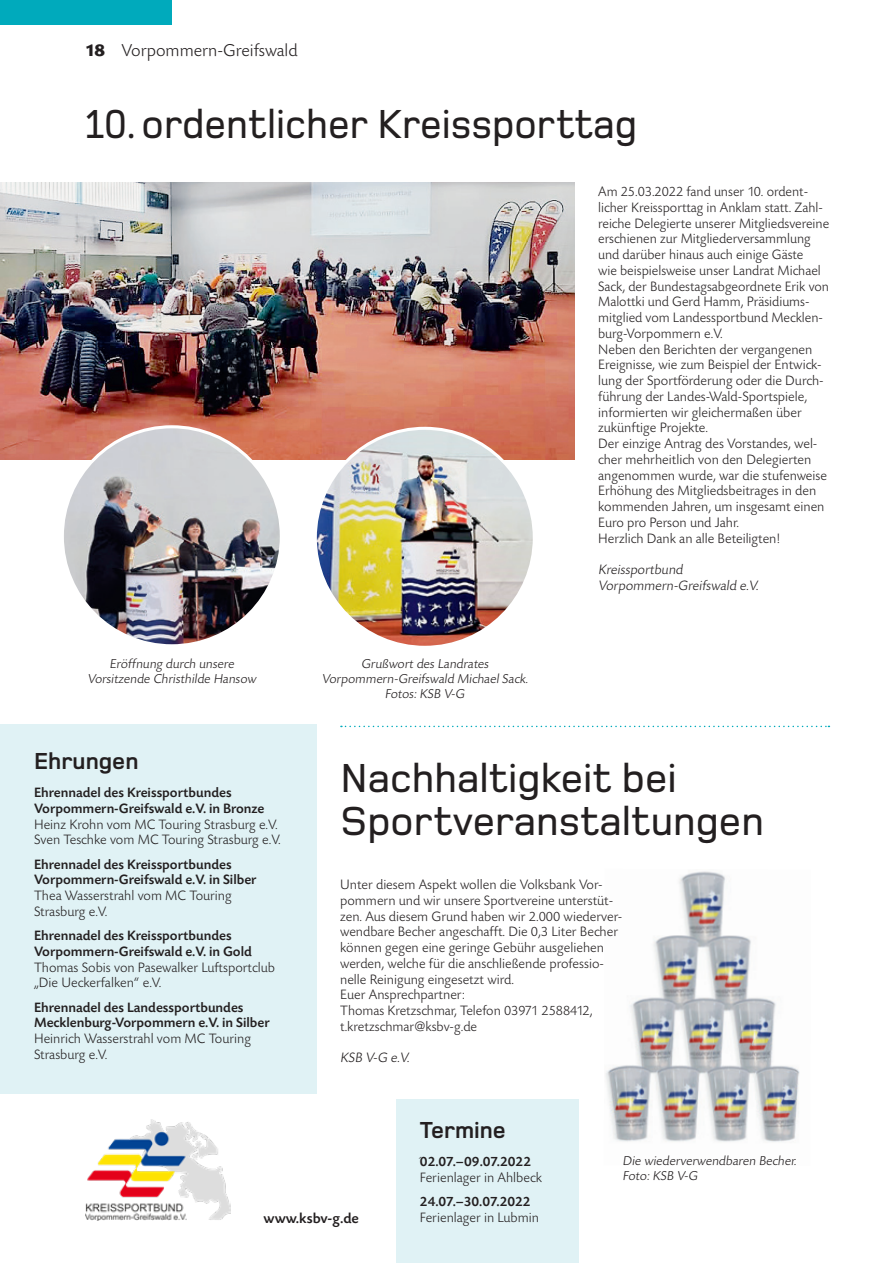
<style>
.page{position:relative;width:893px;height:1263px;background:#fff}
.page>*{position:absolute;margin:0;border:0;box-sizing:border-box;transform-origin:0 0}
.t1{font:500 42px/43.5px "Foundry Monoline";color:#231f20}
.t2{font:500 42px "Foundry Monoline";color:#231f20;scale:.96 1}
.t3{font:700 24px "Foundry Monoline";color:#231f20}
.t4{font:300 18px "Today SB";color:#231f20}
.t5{font:500 15px "Today SB";color:#231f20}
.t6{font:300 14.25px/15.8px "Today SB";color:#231f20}
.t7{font:500 14.25px/15.8px "Today SB";color:#231f20}
.t8{font:300 13.5px/15px "Today SB";color:#231f20;text-align:center}
.s1{font-weight:700}
.s2{font-size:13.5px;color:#4b4c4d}
.s3{font-weight:500}
</style>
<div class="page">
<img style="left:605px;top:871px;width:195px;height:271px">
<div style="left:0;top:0;width:171px;height:24px;background:#00aabc"></div>
<img style="left:85px;top:1119px;width:145px;height:101px">
<img style="left:0;top:183px;width:574px;height:276px">
<div style="left:0;top:724px;width:316px;height:370px;background:#e0f2f5"></div>
<div style="left:396px;top:1099px;width:183px;height:164px;background:#e0f2f5"></div>
<svg style="left:341px;top:726px;width:488px;height:1px"></svg>
<img style="left:62px;top:427px;width:219px;height:219px;border-radius:109px">
<img style="left:315px;top:428px;width:219px;height:219px;border-radius:109px">
<p class="t4" style="left:85px;top:41px;width:214px"><span class="s1">18</span> Vorpommern-Greifswald</p>
<h1 class="t2" style="left:85px;top:100px;width:577px">10. ordentlicher Kreissporttag</h1>
<p class="t8" style="left:87px;top:657px;width:172px">Eröffnung durch unsere<br>Vorsitzende Christhilde Hansow</p>
<p class="t8" style="left:322px;top:657px;width:210px">Grußwort des Landrates<br>Vorpommern-Greifswald Michael Sack.<br>Fotos: KSB V-G</p>
<p class="t6" style="left:598px;top:184px;width:233px">Am 25.03.2022 fand unser 10. ordent&shy;licher Kreissporttag in Anklam statt. Zahl&shy;reiche Delegierte unserer Mitgliedsvereine erschienen zur Mitgliederversammlung und darüber hinaus auch einige Gäste<br>wie beispielsweise unser Landrat Michael Sack, der Bundestagsabgeordnete Erik von Malottki und Gerd Hamm, Präsidiums&shy;mitglied vom Landessportbund Mecklen&shy;burg-Vorpommern e.V.<br>Neben den Berichten der vergangenen Ereignisse, wie zum Beispiel der Entwick&shy;lung der Sportförderung oder die Durch&shy;führung der Landes-Wald-Sportspiele, informierten wir gleichermaßen über zukünftige Projekte.<br>Der einzige Antrag des Vorstandes, wel&shy;cher mehrheitlich von den Delegierten angenommen wurde, war die stufenweise Erhöhung des Mitgliedsbeitrages in den kommenden Jahren, um insgesamt einen Euro pro Person und Jahr.<br>Herzlich Dank an alle Beteiligten!</p>
<p class="t6" style="left:598px;top:562px;width:164px">Kreissportbund<br>Vorpommern-Greifswald e.V.</p>
<h2 class="t3" style="left:34px;top:748px;width:106px">Ehrungen</h2>
<p class="t7" style="left:34px;top:785px;width:232px">Ehrennadel des Kreissportbundes<br>Vorpommern-Greifswald e.V. in Bronze</p>
<p class="t6" style="left:34px;top:817px;width:248px">Heinz Krohn vom MC Touring Strasburg e.V.<br>Sven Teschke vom MC Touring Strasburg e.V.</p>
<p class="t7" style="left:34px;top:857px;width:224px">Ehrennadel des Kreissportbundes<br>Vorpommern-Greifswald e.V. in Silber</p>
<p class="t6" style="left:34px;top:888px;width:199px">Thea Wasserstrahl vom MC Touring<br>Strasburg e.V.</p>
<p class="t7" style="left:34px;top:928px;width:219px">Ehrennadel des Kreissportbundes<br>Vorpommern-Greifswald e.V. in Gold</p>
<p class="t6" style="left:34px;top:960px;width:243px">Thomas Sobis von Pasewalker Luftsportclub „Die Ueckerfalken“ e.V.</p>
<p class="t7" style="left:34px;top:1000px;width:237px">Ehrennadel des Landessportbundes<br>Mecklenburg-Vorpommern e.V. in Silber</p>
<p class="t6" style="left:34px;top:1031px;width:219px">Heinrich Wasserstrahl vom MC Touring<br>Strasburg e.V.</p>
<h1 class="t1" style="left:341px;top:756px;width:425px">Nachhaltigkeit bei<br>Sportveranstaltungen</h1>
<p class="t6" style="left:340px;top:877px;width:284px">Unter diesem Aspekt wollen die Volksbank Vor&shy;pommern und wir unsere Sportvereine unterstüt&shy;zen. Aus diesem Grund haben wir 2.000 wiederver&shy;wendbare Becher angeschafft. Die 0,3 Liter Becher können gegen eine geringe Gebühr ausgeliehen werden, welche für die anschließende professio&shy;nelle Reinigung eingesetzt wird.<br>Euer Ansprechpartner:<br>Thomas Kretzschmar, Telefon 03971 2588412, t.kretzschmar@ksbv-g.de</p>
<p class="t6" style="left:340px;top:1050px;width:73px">KSB V-G e.V.</p>
<p class="t5" style="left:264px;top:1210px;width:97px">www.ksbv-g.de</p>
<h2 class="t3" style="left:420px;top:1117px;width:88px">Termine</h2>
<p class="t6" style="left:420px;top:1154px;width:124px"><span class="s2">´</span><span class="s3">02.07.–09.07.2022<br></span>Ferienlager in Ahlbeck</p>
<p class="t7" style="left:420px;top:1194px;width:112px">24.07.–30.07.2022</p>
<p class="t6" style="left:420px;top:1210px;width:121px">Ferienlager in Lubmin</p>
<p class="t8" style="left:622px;top:1154px;width:178px;text-align:left">Die wiederverwendbaren Becher.<br>Foto: KSB V-G</p>
</div>
